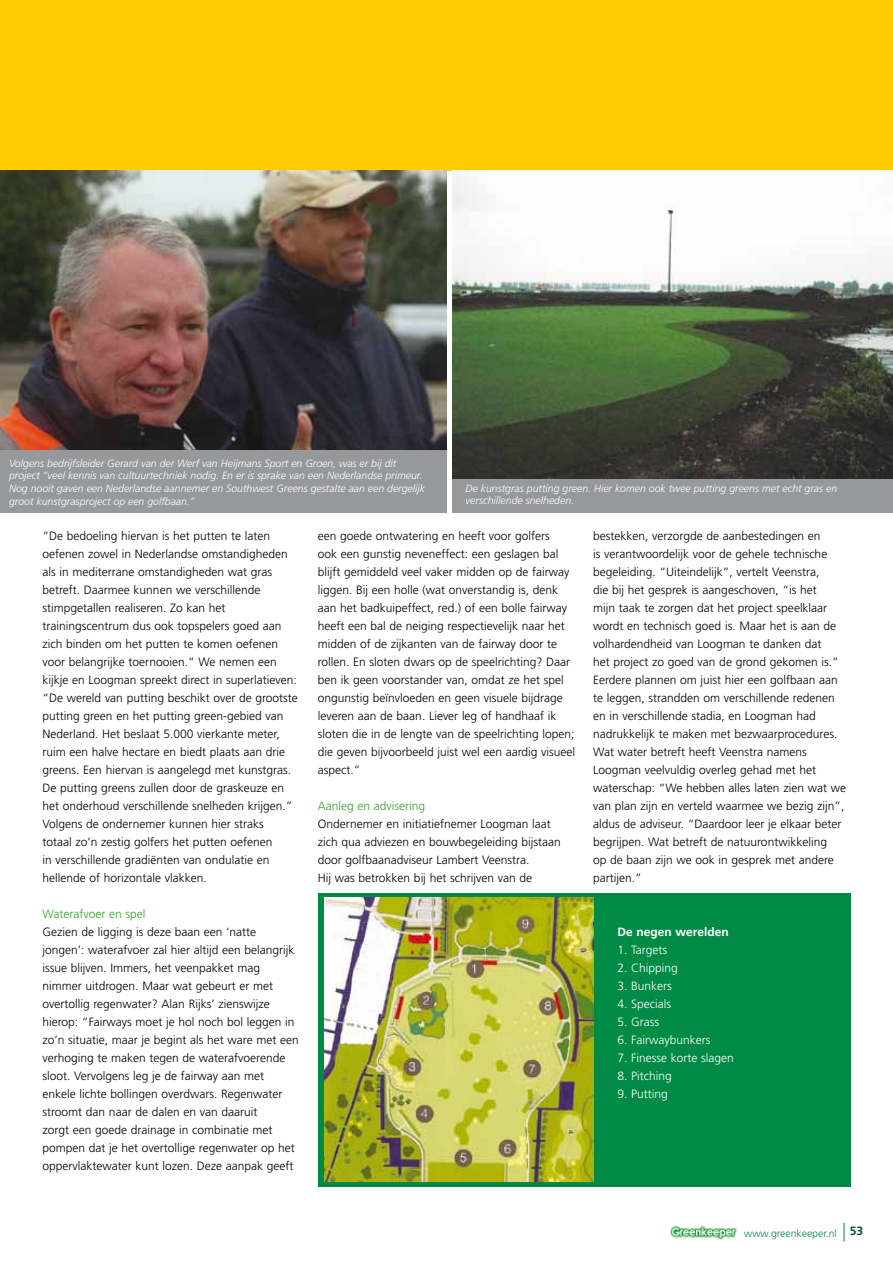
<style>
.page{position:relative;width:893px;height:1263px;background:#fff}
.page>*{position:absolute;margin:0;border:0;box-sizing:border-box;transform-origin:0 0}
.t1{font:300 12px/18px "Frutiger";color:#000}
.t2{font:300 12px "Frutiger";color:#fff}
.t3{font:300 12px "Frutiger";color:#35a32c}
.t4{font:700 12px "Frutiger";color:#fff}
.t5{font:italic 300 10.5px/12.6px "Frutiger";color:#fff}
.t6{font:300 10.5px "Frutiger";color:#008b45}
.s1{font-weight:700;font-size:12px;color:#00523c}
</style>
<div class="page">
<svg style="left:844px;top:1223px;width:1px;height:18px"></svg>
<img style="left:670px;top:1225px;width:67px;height:15px">
<div style="left:0;top:0;width:893px;height:170px;background:#fecc00"></div>
<img style="left:0;top:170px;width:446px;height:280px">
<img style="left:453px;top:176px;width:440px;height:303px">
<div style="left:0;top:450px;width:446px;height:63px;background:#97989a"></div>
<div style="left:453px;top:479px;width:440px;height:34px;background:#97989a"></div>
<div style="left:318px;top:893px;width:532px;height:293px;background:#008b45"></div>
<img style="left:324px;top:898px;width:269px;height:283px">
<p class="t5" style="left:9px;top:457px;width:418px">Volgens bedrijfsleider Gerard van der Werf van Heijmans Sport en Groen, was er bij dit project “veel kennis van cultuurtechniek nodig. En er is sprake van een Nederlandse primeur.<br>Nog nooit gaven een Nederlandse aannemer en Southwest Greens gestalte aan een dergelijk groot kunstgrasproject op een golfbaan.”</p>
<p class="t5" style="left:466px;top:482px;width:373px">De kunstgras putting green. Hier komen ook twee putting greens met echt gras en verschillende snelheden.</p>
<p class="t1" style="left:43px;top:527px;width:257px">“De bedoeling hiervan is het putten te laten oefenen zowel in Nederlandse omstandigheden als in mediterrane omstandigheden wat gras betreft. Daarmee kunnen we verschillende stimpgetallen realiseren. Zo kan het trainingscentrum dus ook topspelers goed aan zich binden om het putten te komen oefenen voor belangrijke toernooien.” We nemen een kijkje en Loogman spreekt direct in superlatieven: “De wereld van putting beschikt over de grootste putting green en het putting green-gebied van Nederland. Het beslaat 5.000 vierkante meter, ruim een halve hectare en biedt plaats aan drie greens. Een hiervan is aangelegd met kunstgras.<br>De putting greens zullen door de graskeuze en het onderhoud verschillende snelheden krijgen.” Volgens de ondernemer kunnen hier straks<br>totaal zo’n zestig golfers het putten oefenen<br>in verschillende gradiënten van ondulatie en hellende of horizontale vlakken.</p>
<p class="t3" style="left:43px;top:907px;width:104px">Waterafvoer en spel</p>
<p class="t1" style="left:43px;top:923px;width:258px">Gezien de ligging is deze baan een ‘natte jongen’: waterafvoer zal hier altijd een belangrijk issue blijven. Immers, het veenpakket mag nimmer uitdrogen. Maar wat gebeurt er met overtollig regenwater? Alan Rijks’ zienswijze hierop: “Fairways moet je hol noch bol leggen in zo’n situatie, maar je begint als het ware met een verhoging te maken tegen de waterafvoerende sloot. Vervolgens leg je de fairway aan met enkele lichte bollingen overdwars. Regenwater stroomt dan naar de dalen en van daaruit<br>zorgt een goede drainage in combinatie met pompen dat je het overtollige regenwater op het oppervlaktewater kunt lozen. Deze aanpak geeft</p>
<p class="t1" style="left:318px;top:527px;width:259px">een goede ontwatering en heeft voor golfers<br>ook een gunstig neveneffect: een geslagen bal blijft gemiddeld veel vaker midden op de fairway liggen. Bij een holle (wat onverstandig is, denk aan het badkuipeffect, red.) of een bolle fairway heeft een bal de neiging respectievelijk naar het midden of de zijkanten van de fairway door te rollen. En sloten dwars op de speelrichting? Daar ben ik geen voorstander van, omdat ze het spel ongunstig beïnvloeden en geen visuele bijdrage leveren aan de baan. Liever leg of handhaaf ik sloten die in de lengte van de speelrichting lopen; die geven bijvoorbeeld juist wel een aardig visueel aspect.”</p>
<p class="t3" style="left:318px;top:799px;width:109px">Aanleg en advisering</p>
<p class="t1" style="left:318px;top:815px;width:245px">Ondernemer en initiatiefnemer Loogman laat zich qua adviezen en bouwbegeleiding bijstaan door golfbaanadviseur Lambert Veenstra.<br>Hij was betrokken bij het schrijven van de</p>
<p class="t1" style="left:593px;top:527px;width:254px">bestekken, verzorgde de aanbestedingen en<br>is verantwoordelijk voor de gehele technische begeleiding. “Uiteindelijk”, vertelt Veenstra,<br>die bij het gesprek is aangeschoven, “is het<br>mijn taak te zorgen dat het project speelklaar wordt en technisch goed is. Maar het is aan de volhardendheid van Loogman te danken dat<br>het project zo goed van de grond gekomen is.” Eerdere plannen om juist hier een golfbaan aan te leggen, strandden om verschillende redenen en in verschillende stadia, en Loogman had nadrukkelijk te maken met bezwaarprocedures.<br>Wat water betreft heeft Veenstra namens Loogman veelvuldig overleg gehad met het waterschap: “We hebben alles laten zien wat we van plan zijn en verteld waarmee we bezig zijn”, aldus de adviseur. “Daardoor leer je elkaar beter begrijpen. Wat betreft de natuurontwikkeling<br>op de baan zijn we ook in gesprek met andere partijen.”</p>
<p class="t4" style="left:618px;top:925px;width:113px">De negen werelden</p>
<p class="t2" style="left:618px;top:943px;width:51px">1. Targets</p>
<p class="t2" style="left:618px;top:961px;width:62px">2. Chipping</p>
<p class="t2" style="left:618px;top:979px;width:56px">3. Bunkers</p>
<p class="t2" style="left:618px;top:997px;width:55px">4. Specials</p>
<p class="t2" style="left:618px;top:1015px;width:43px">5. Grass</p>
<p class="t2" style="left:618px;top:1033px;width:95px">6. Fairwaybunkers</p>
<p class="t2" style="left:618px;top:1051px;width:118px">7. Finesse korte slagen</p>
<p class="t2" style="left:618px;top:1069px;width:56px">8. Pitching</p>
<p class="t2" style="left:618px;top:1087px;width:52px">9. Putting</p>
<p class="t6" style="left:744px;top:1227px;width:121px">www.greenkeeper.nl <span class="s1">53</span></p>
</div>
